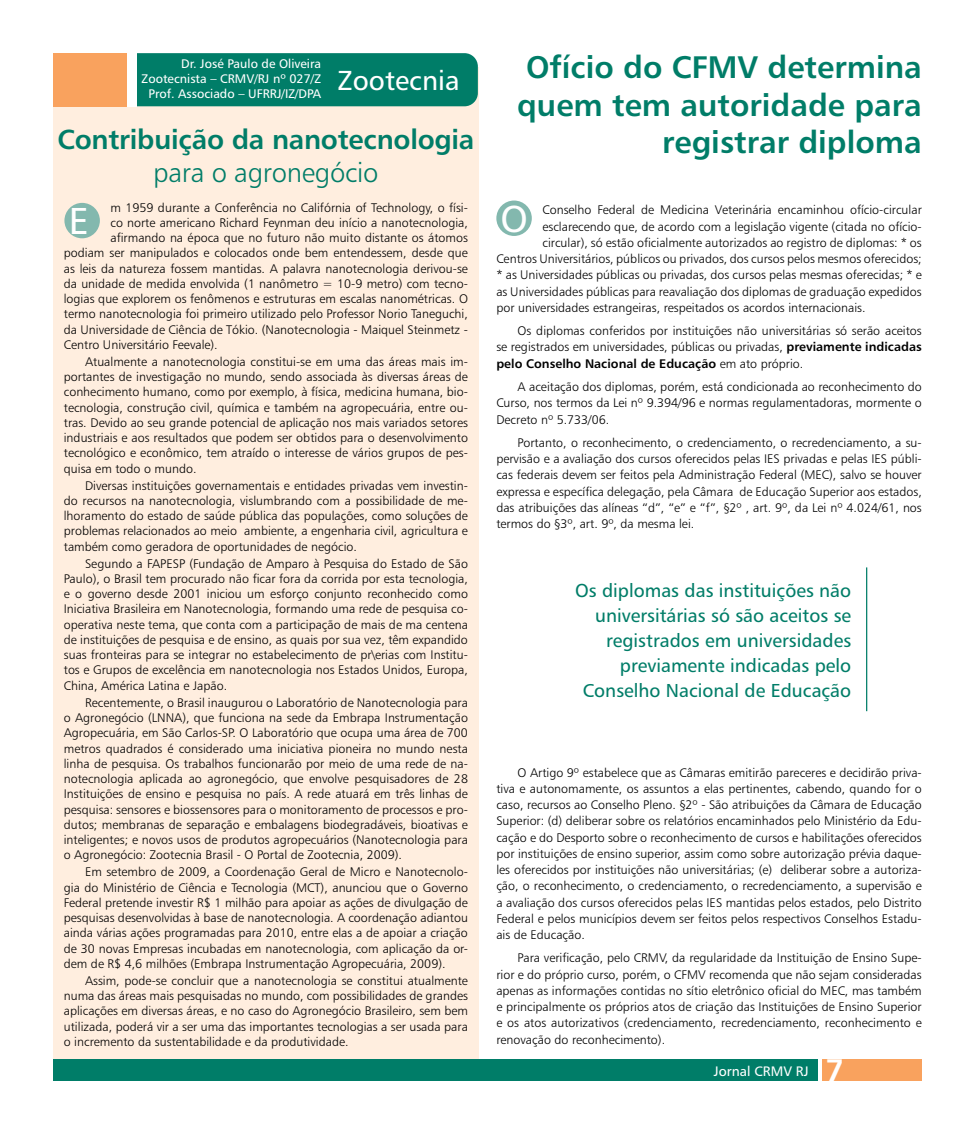
<style>
.page{position:relative;width:975px;height:1134px;background:#fff}
.page>*{position:absolute;margin:0;border:0;box-sizing:border-box;transform-origin:0 0}
.t1{font:37.5px "Humanist 777 BT Roman B";color:#fff}
.t2{font:31.25px/37.5px "Humanist 777 BT Bold B";color:#007d68;text-align:right}
.t3{font:31.25px "Humanist 777 BT Bold B";color:#fff}
.t4{font:27.5px "Humanist 777 BT Bold B";letter-spacing:-.01em;color:#007d68}
.t5{font:27.5px "Humanist 777 BT Light B";letter-spacing:-.01em;color:#007d68}
.t6{font:27.5px "Humanist 777 BT Roman B";color:#fff}
.t7{font:18.75px/25px "Humanist 777 BT Roman B";color:#007d68;text-align:right}
.t8{font:13.75px "Humanist 777 BT Roman B";color:#fff}
.t9{font:12.5px/15.2px "Humanist 777 BT Light B";color:#000;text-align:justify}
.t10{font:12.5px/15px "Humanist 777 BT Roman B";color:#fff;text-align:right}
.t11{font:12.5px "Humanist 777 BT Bold B";color:#000}
.s1{font-family:"Humanist 777 BT Bold B"}
.s2{font-family:"Humanist 777 BT Light B"}
</style>
<div class="page">
<div style="left:53px;top:67px;width:425px;height:995px;background:#ffeedf"></div>
<div style="left:53px;top:1059px;width:764px;height:22px;background:#007d68"></div>
<div style="left:137px;top:53px;width:341px;height:53px;background:#007d68"></div>
<div style="left:53px;top:53px;width:75px;height:53px;background:#f9a25e"></div>
<div style="left:128px;top:53px;width:9px;height:53px;background:#fff"></div>
<div style="left:64px;top:203px;width:36px;height:35px;background:#83b8ae;border-radius:50%"></div>
<div style="left:822px;top:1059px;width:99px;height:22px;background:#f9a25e"></div>
<div style="left:496px;top:201px;width:35px;height:35px;background:#83b8ae;border-radius:50%"></div>
<hr style="left:866px;top:567px;width:1px;height:144px;background:#007d68">
<p class="t10" style="left:142px;top:56px;width:181px">Dr. José Paulo de Oliveira<br>Zootecnista – CRMV/RJ nº 027/Z<br>Prof. Associado – UFRRJ/IZ/DPA</p>
<h3 class="t6" style="left:338px;top:63px;width:123px">Zootecnia</h3>
<h3 class="t4" style="left:57px;top:122px;width:418px">Contribuição da nanotecnologia</h3>
<h3 class="t5" style="left:153px;top:155px;width:227px">para o agronegócio</h3>
<p class="t9" style="left:110px;top:199px;width:359px">m 1959 durante a Conferência no Califórnia of Technology, o físi-</p>
<p class="t9" style="left:110px;top:215px;width:359px">co norte americano Richard Feynman deu início a nanotecnologia,</p>
<p class="t9" style="left:110px;top:230px;width:359px">afirmando na época que no futuro não muito distante os átomos</p>
<p class="t9" style="left:64px;top:245px;width:405px">podiam ser manipulados e colocados onde bem entendessem, desde que</p>
<p class="t9" style="left:64px;top:260px;width:405px">as leis da natureza fossem mantidas. A palavra nanotecnologia derivou-se</p>
<p class="t9" style="left:64px;top:276px;width:405px">da unidade de medida envolvida (1 nanômetro = 10-9 metro) com tecno-</p>
<p class="t9" style="left:64px;top:291px;width:405px">logias que explorem os fenômenos e estruturas em escalas nanométricas. O</p>
<p class="t9" style="left:64px;top:306px;width:405px">termo nanotecnologia foi primeiro utilizado pelo Professor Norio Taneguchi,</p>
<p class="t9" style="left:64px;top:321px;width:405px">da Universidade de Ciência de Tókio. (Nanotecnologia - Maiquel Steinmetz -</p>
<p class="t9" style="left:64px;top:337px;width:155px">Centro Universitário Feevale).</p>
<p class="t9" style="left:64px;top:354px;width:405px;text-indent:21px">Atualmente a nanotecnologia constitui-se em uma das áreas mais im&shy;portantes de investigação no mundo, sendo associada às diversas áreas de conhecimento humano, como por exemplo, à física, medicina humana, bio&shy;tecnologia, construção civil, química e também na agropecuária, entre ou&shy;tras. Devido ao seu grande potencial de aplicação nos mais variados setores industriais e aos resultados que podem ser obtidos para o desenvolvimento tecnológico e econômico, tem atraído o interesse de vários grupos de pes&shy;quisa em todo o mundo.</p>
<p class="t9" style="left:64px;top:477px;width:405px;text-indent:21px">Diversas instituições governamentais e entidades privadas vem investin&shy;do recursos na nanotecnologia, vislumbrando com a possibilidade de me&shy;lhoramento do estado de saúde pública das populações, como soluções de problemas relacionados ao meio ambiente, a engenharia civil, agricultura e também como geradora de oportunidades de negócio.</p>
<p class="t9" style="left:64px;top:556px;width:405px;text-indent:21px">Segundo a FAPESP (Fundação de Amparo à Pesquisa do Estado de São Paulo), o Brasil tem procurado não ficar fora da corrida por esta tecnologia, e o governo desde 2001 iniciou um esforço conjunto reconhecido como Iniciativa Brasileira em Nanotecnologia, formando uma rede de pesquisa co&shy;operativa neste tema, que conta com a participação de mais de ma centena de instituições de pesquisa e de ensino, as quais por sua vez, têm expandido suas fronteiras para se integrar no estabelecimento de pr\erias com Institu&shy;tos e Grupos de excelência em nanotecnologia nos Estados Unidos, Europa, China, América Latina e Japão.</p>
<p class="t9" style="left:64px;top:695px;width:405px;text-indent:21px">Recentemente, o Brasil inaugurou o Laboratório de Nanotecnologia para o Agronegócio (LNNA), que funciona na sede da Embrapa Instrumentação Agropecuária, em São Carlos-SP. O Laboratório que ocupa uma área de 700 metros quadrados é considerado uma iniciativa pioneira no mundo nesta linha de pesquisa. Os trabalhos funcionarão por meio de uma rede de na&shy;notecnologia aplicada ao agronegócio, que envolve pesquisadores de 28<br>Instituições de ensino e pesquisa no país. A rede atuará em três linhas de pesquisa: sensores e biossensores para o monitoramento de processos e pro&shy;dutos; membranas de separação e embalagens biodegradáveis, bioativas e inteligentes; e novos usos de produtos agropecuários (Nanotecnologia para o Agronegócio: Zootecnia Brasil - O Portal de Zootecnia, 2009).</p>
<p class="t9" style="left:64px;top:864px;width:405px;text-indent:21px">Em setembro de 2009, a Coordenação Geral de Micro e Nanotecnolo&shy;gia do Ministério de Ciência e Tecnologia (MCT), anunciou que o Governo Federal pretende investir R$ 1 milhão para apoiar as ações de divulgação de pesquisas desenvolvidas à base de nanotecnologia. A coordenação adiantou ainda várias ações programadas para 2010, entre elas a de apoiar a criação de 30 novas Empresas incubadas em nanotecnologia, com aplicação da or&shy;dem de R$ 4,6 milhões (Embrapa Instrumentação Agropecuária, 2009).</p>
<p class="t9" style="left:64px;top:973px;width:405px;text-indent:21px">Assim, pode-se concluir que a nanotecnologia se constitui atualmente numa das áreas mais pesquisadas no mundo, com possibilidades de grandes aplicações em diversas áreas, e no caso do Agronegócio Brasileiro, sem bem utilizada, poderá vir a ser uma das importantes tecnologias a ser usada para o incremento da sustentabilidade e da produtividade.</p>
<h1 class="t1" style="left:69px;top:198px;width:22px">E</h1>
<h2 class="t2" style="left:517px;top:48px;width:406px">Ofício do CFMV determina quem tem autoridade para registrar diploma</h2>
<p class="t9" style="left:542px;top:202px;width:381px">Conselho Federal de Medicina Veterinária encaminhou ofício-circular</p>
<p class="t9" style="left:542px;top:218px;width:381px">esclarecendo que, de acordo com a legislação vigente (citada no ofício-</p>
<p class="t9" style="left:542px;top:235px;width:381px">circular), só estão oficialmente autorizados ao registro de diplomas: * os</p>
<p class="t9" style="left:496px;top:251px;width:427px">Centros Universitários, públicos ou privados, dos cursos pelos mesmos oferecidos;</p>
<p class="t9" style="left:496px;top:267px;width:427px">* as Universidades públicas ou privadas, dos cursos pelas mesmas oferecidas; * e</p>
<p class="t9" style="left:496px;top:283px;width:427px">as Universidades públicas para reavaliação dos diplomas de graduação expedidos</p>
<p class="t9" style="left:496px;top:300px;width:371px">por universidades estrangeiras, respeitados os acordos internacionais.</p>
<p class="t9" style="left:496px;top:322px;width:427px;line-height:16.2px;text-align:right">Os diplomas conferidos por instituições não universitárias só serão aceitos<br>se registrados em universidades, públicas ou privadas, <span class="s1">previamente indicadas</span></p>
<p class="t11" style="left:496px;top:355px;width:308px">pelo Conselho Nacional de Educação <span class="s2">em ato próprio.</span></p>
<p class="t9" style="left:496px;top:378px;width:427px;line-height:16.2px;text-indent:21px">A aceitação dos diplomas, porém, está condicionada ao reconhecimento do Curso, nos termos da Lei nº 9.394/96 e normas regulamentadoras, mormente o Decreto nº 5.733/06.</p>
<p class="t9" style="left:496px;top:434px;width:427px;line-height:16.2px;text-indent:21px">Portanto, o reconhecimento, o credenciamento, o recredenciamento, a su&shy;pervisão e a avaliação dos cursos oferecidos pelas IES privadas e pelas IES públi&shy;cas federais devem ser feitos pela Administração Federal (MEC), salvo se houver expressa e específica delegação, pela Câmara de Educação Superior aos estados, das atribuições das alíneas “d”, “e” e “f”, §2º , art. 9º, da Lei nº 4.024/61, nos termos do §3º, art. 9º, da mesma lei.</p>
<h1 class="t1" style="left:500px;top:195px;width:29px">O</h1>
<h3 class="t7" style="left:575px;top:577px;width:278px">Os diplomas das instituições não universitárias só são aceitos se registrados em universidades previamente indicadas pelo<br>Conselho Nacional de Educação</h3>
<p class="t9" style="left:496px;top:764px;width:427px;line-height:16.2px;text-indent:21px">O Artigo 9º estabelece que as Câmaras emitirão pareceres e decidirão priva&shy;tiva e autonomamente, os assuntos a elas pertinentes, cabendo, quando for o caso, recursos ao Conselho Pleno. §2º - São atribuições da Câmara de Educação Superior: (d) deliberar sobre os relatórios encaminhados pelo Ministério da Edu&shy;cação e do Desporto sobre o reconhecimento de cursos e habilitações oferecidos por instituições de ensino superior, assim como sobre autorização prévia daque&shy;les oferecidos por instituições não universitárias; (e) deliberar sobre a autoriza&shy;ção, o reconhecimento, o credenciamento, o recredenciamento, a supervisão e a avaliação dos cursos oferecidos pelas IES mantidas pelos estados, pelo Distrito Federal e pelos municípios devem ser feitos pelos respectivos Conselhos Estadu&shy;ais de Educação.</p>
<p class="t9" style="left:496px;top:950px;width:427px;line-height:16.2px;text-indent:21px">Para verificação, pelo CRMV, da regularidade da Instituição de Ensino Supe&shy;rior e do próprio curso, porém, o CFMV recomenda que não sejam consideradas apenas as informações contidas no sítio eletrônico oficial do MEC, mas também e principalmente os próprios atos de criação das Instituições de Ensino Superior e os atos autorizativos (credenciamento, recredenciamento, reconhecimento e renovação do reconhecimento).</p>
<p class="t8" style="left:713px;top:1062px;width:96px">Jornal CRMV RJ</p>
<h2 class="t3" style="left:825px;top:1050px;width:20px">7</h2>
</div>
